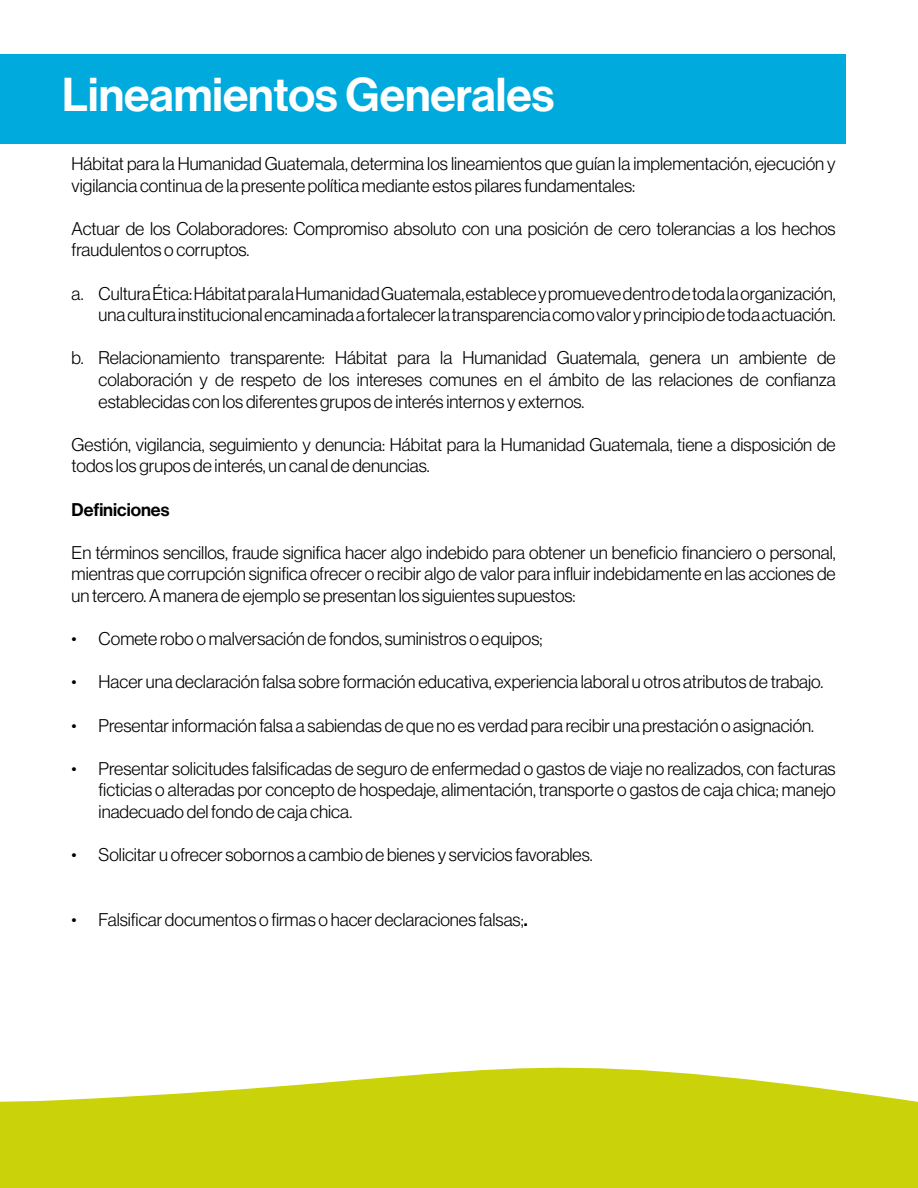
<style>
.page{position:relative;width:918px;height:1188px;background:#fff}
.page>*{position:absolute;margin:0;border:0;box-sizing:border-box;transform-origin:0 0}
.t1{font:46.5px "Neue Haas Display Mediu";color:#fff}
.t2{font:300 18px/21.6px "Neue Haas Display";color:#000}
.t3{font:18px "Neue Haas Display Mediu";color:#000}
.s1{font-family:"Neue Haas Display Mediu";font-weight:400}
</style>
<div class="page">
<svg style="left:0;top:1067px;width:918px;height:121px;background:#d1d82a"></svg>
<div style="left:0;top:54px;width:845px;height:89px;background:#00aadc"></div>
<h1 class="t1" style="left:62px;top:68px;width:494px">Lineamientos Generales</h1>
<p class="t2" style="left:72px;top:153px;width:766px">Hábitat para la Humanidad Guatemala, determina los lineamientos que guían la implementación, ejecución y vigilancia continua de la presente política mediante estos pilares fundamentales:</p>
<p class="t2" style="left:72px;top:218px;width:766px">Actuar de los Colaboradores: Compromiso absoluto con una posición de cero tolerancias a los hechos fraudulentos o corruptos.</p>
<p class="t2" style="left:72px;top:282px;width:766px;text-align:right">a. Cultura Ética: Hábitat para la Humanidad Guatemala, establece y promueve dentro de toda la organización, una cultura institucional encaminada a fortalecer la transparencia como valor y principio de toda actuación.</p>
<p class="t2" style="left:99px;top:347px;width:739px;text-align:justify;text-indent:-27px">b. Relacionamiento transparente: Hábitat para la Humanidad Guatemala, genera un ambiente de colaboración y de respeto de los intereses comunes en el ámbito de las relaciones de confianza establecidas con los diferentes grupos de interés internos y externos.</p>
<p class="t2" style="left:72px;top:434px;width:766px">Gestión, vigilancia, seguimiento y denuncia: Hábitat para la Humanidad Guatemala, tiene a disposición de todos los grupos de interés, un canal de denuncias.</p>
<p class="t3" style="left:72px;top:499px;width:99px">Definiciones</p>
<p class="t2" style="left:72px;top:542px;width:766px;text-align:justify">En términos sencillos, fraude significa hacer algo indebido para obtener un beneficio financiero o personal, mientras que corrupción significa ofrecer o recibir algo de valor para influir indebidamente en las acciones de un tercero. A manera de ejemplo se presentan los siguientes supuestos:</p>
<p class="t2" style="left:72px;top:628px;width:472px">• Comete robo o malversación de fondos, suministros o equipos;</p>
<p class="t2" style="left:72px;top:671px;width:753px">• Hacer una declaración falsa sobre formación educativa, experiencia laboral u otros atributos de trabajo.</p>
<p class="t2" style="left:72px;top:714px;width:744px">• Presentar información falsa a sabiendas de que no es verdad para recibir una prestación o asignación.</p>
<p class="t2" style="left:99px;top:758px;width:739px;text-align:justify;text-indent:-27px">• Presentar solicitudes falsificadas de seguro de enfermedad o gastos de viaje no realizados, con facturas ficticias o alteradas por concepto de hospedaje, alimentación, transporte o gastos de caja chica; manejo inadecuado del fondo de caja chica.</p>
<p class="t2" style="left:72px;top:844px;width:523px">• Solicitar u ofrecer sobornos a cambio de bienes y servicios favorables.</p>
<p class="t2" style="left:72px;top:909px;width:458px">• Falsificar documentos o firmas o hacer declaraciones falsas;<span class="s1">.</span></p>
</div>
